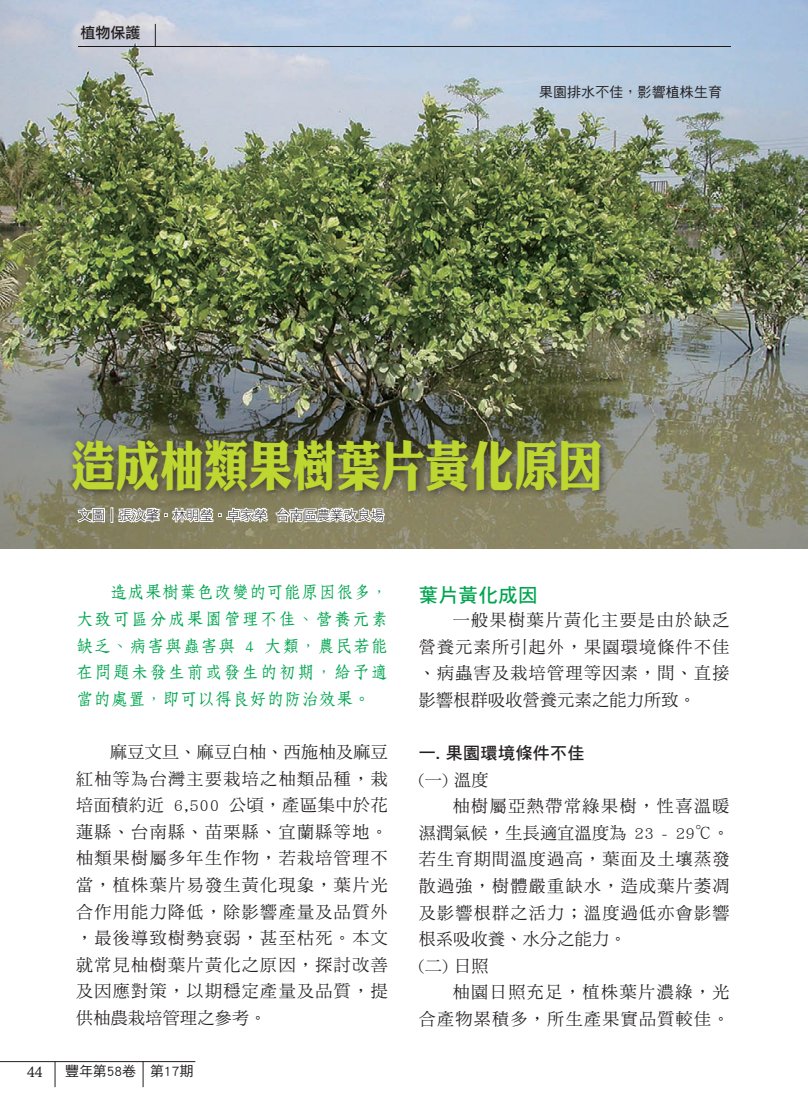
<style>
.page{position:relative;width:808px;height:1106px;background:#fff}
.page>*{position:absolute;margin:0;border:0;box-sizing:border-box;transform-origin:0 0}
.t1{font:54px "DF Li King Hei Std W8";color:#bed630;scale:.82 1}
.t2{font:19.5px "DF Hei Std W7";letter-spacing:.02em;color:#00a54f}
.t3{font:16.95px/26.5px "DF Ming Std W5";letter-spacing:.08em;color:#231f20;text-align:justify}
.t4{font:16.95px/26.5px "DF Fang Song Std W6";letter-spacing:.045em;color:#00a54f;text-align:justify}
.t5{font:16.95px "DF Ming Std W5";letter-spacing:.02em;color:#231f20}
.t6{font:16.95px "DF Hei Std W7";letter-spacing:.02em;color:#231f20}
.t7{font:15px "DF Li Hei Std W5";color:#231f20}
.t8{font:15px "Calisto";color:#231f20}
.t9{font:13.95px "DF Hei Std W5";letter-spacing:.01em;color:#231f20}
.t10{font:13.5px "DF Li Hei Std W3";color:#231f20}
</style>
<div class="page">
<img style="left:0;top:0;width:808px;height:549px">
<svg style="left:155px;top:24px;width:1px;height:23px"></svg>
<hr style="left:78px;top:47px;width:654px;height:2px;background:#231f20;opacity:.3">
<div style="left:66px;top:433px;width:544px;height:67px;background:#231f20;opacity:.75"></div>
<svg style="left:75px;top:506px;width:31px;height:18px"></svg>
<div style="left:110px;top:507px;width:3px;height:16px;border:2px solid #fff"></div>
<svg style="left:117px;top:498px;width:269px;height:26px"></svg>
<hr style="left:0;top:1061px;width:195px;height:1px;background:#231f20">
<svg style="left:55px;top:1061px;width:1px;height:26px"></svg>
<svg style="left:143px;top:1061px;width:1px;height:26px"></svg>
<p class="t7" style="left:81px;top:24px;width:61px">植物保護</p>
<p class="t9" style="left:539px;top:84px;width:185px">果園排水不佳，影響植株生育</p>
<h1 class="t1" style="left:71px;top:436px;width:649px">造成柚類果樹葉片黃化原因</h1>
<p class="t10" style="left:78px;top:508px;width:307px">文圖｜張汶肇‧林明瑩‧卓家榮 台南區農業改良場</p>
<p class="t4" style="left:76px;top:579px;width:313px;text-indent:34px">造成果樹葉色改變的可能原因很多，大致可區分成果園管理不佳、營養元素缺乏、病害與蟲害與 4 大類，農民若能在問題未發生前或發生的初期，給予適當的處置，即可以得良好的防治效果。</p>
<p class="t3" style="left:76px;top:738px;width:313px;text-indent:34px">麻豆文旦、麻豆白柚、西施柚及麻豆紅柚等為台灣主要栽培之柚類品種，栽培面積約近 6,500 公頃，產區集中於花蓮縣、台南縣、苗栗縣、宜蘭縣等地。柚類果樹屬多年生作物，若栽培管理不當，植株葉片易發生黃化現象，葉片光合作用能力降低，除影響產量及品質外，最後導致樹勢衰弱，甚至枯死。本文就常見柚樹葉片黃化之原因，探討改善及因應對策，以期穩定產量及品質，提供柚農栽培管理之參考。</p>
<p class="t8" style="left:27px;top:1063px;width:17px">44</p>
<p class="t9" style="left:65px;top:1063px;width:130px">豐年第58卷　第17期</p>
<p class="t2" style="left:419px;top:584px;width:120px">葉片黃化成因</p>
<p class="t3" style="left:419px;top:606px;width:312px;text-indent:34px">一般果樹葉片黃化主要是由於缺乏營養元素所引起外，果園環境條件不佳、病蟲害及栽培管理等因素，間、直接影響根群吸收營養元素之能力所致。</p>
<p class="t6" style="left:419px;top:743px;width:167px">一. 果園環境條件不佳</p>
<p class="t3" style="left:419px;top:766px;width:71px">(一) 溫度</p>
<p class="t3" style="left:453px;top:792px;width:278px">柚樹屬亞熱帶常綠果樹，性喜溫暖</p>
<p class="t5" style="left:419px;top:823px;width:312px">濕潤氣候，生長適宜溫度為 23 - 29℃。</p>
<p class="t3" style="left:419px;top:845px;width:312px">若生育期間溫度過高，葉面及土壤蒸發</p>
<p class="t3" style="left:419px;top:872px;width:312px">散過強，樹體嚴重缺水，造成葉片萎凋</p>
<p class="t3" style="left:419px;top:899px;width:312px">及影響根群之活力；溫度過低亦會影響</p>
<p class="t5" style="left:419px;top:930px;width:209px">根系吸收養、水分之能力。</p>
<p class="t3" style="left:419px;top:952px;width:71px">(二) 日照</p>
<p class="t3" style="left:453px;top:978px;width:278px">柚園日照充足，植株葉片濃綠，光</p>
<p class="t3" style="left:419px;top:1005px;width:312px">合產物累積多，所生產果實品質較佳。</p>
</div>
